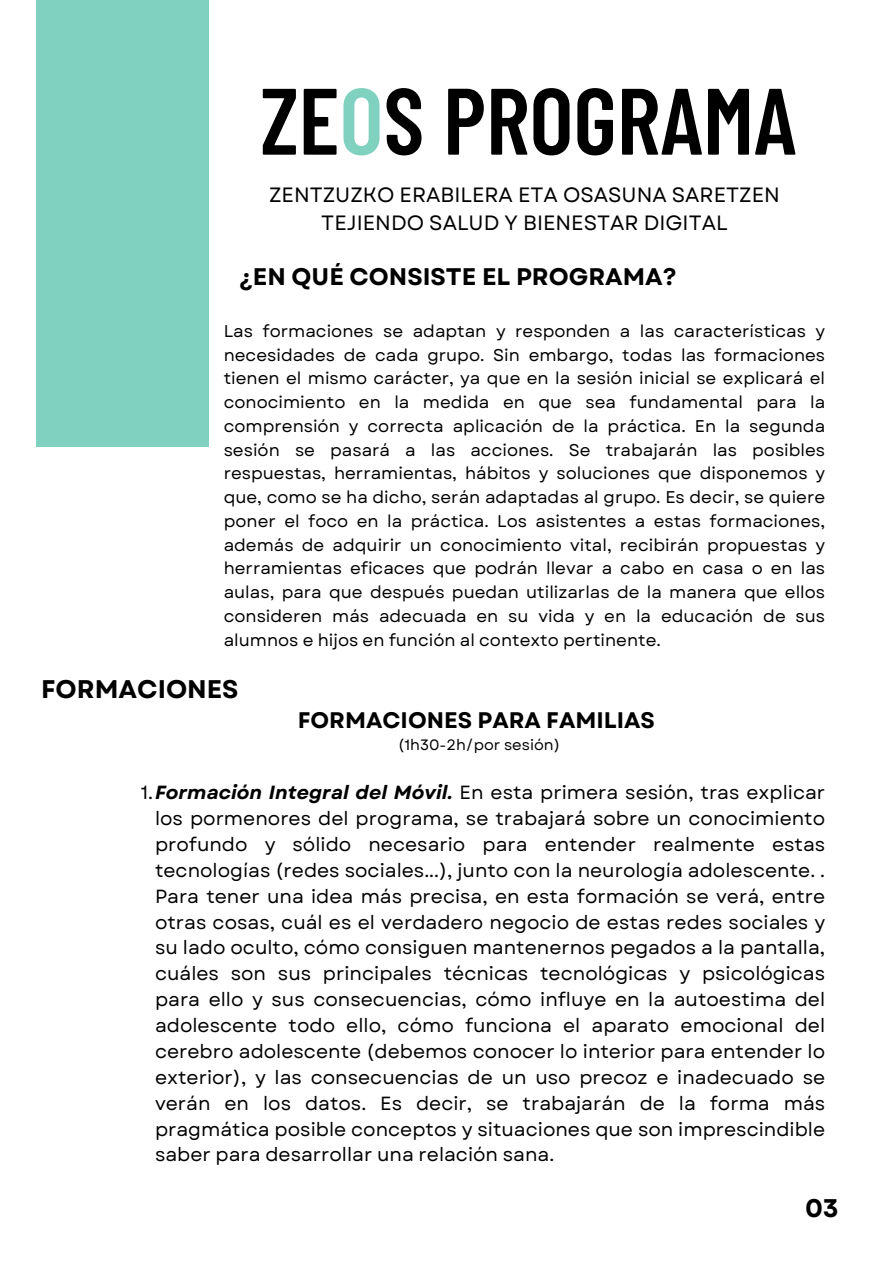
<style>
.page{position:relative;width:893px;height:1264px;background:#fff}
.page>*{position:absolute;margin:0;border:0;box-sizing:border-box;transform-origin:0 0}
.t1{font:600 94.05px "Barlow Condensed";color:#000}
.t2{font:700 25.5px "Garet";color:#000}
.t3{font:700 24px "Garet";color:#000}
.t4{font:700 22.5px "Garet";color:#000}
.t5{font:20.7px "Garet";color:#000}
.t6{font:19.05px/25.8px "Garet";color:#000;text-align:justify}
.t7{font:16.95px/23.7px "Garet";color:#000;text-align:justify}
.t8{font:15px "Garet";color:#000}
.s1{color:#80d1c0}
.s2{font-weight:700;font-style:italic}
</style>
<div class="page">
<div style="left:36px;top:0;width:173px;height:446px;background:#80d1c0"></div>
<p class="t1" style="left:260px;top:61px;width:537px">ZE<span class="s1">O</span>S PROGRAMA</p>
<p class="t5" style="left:269px;top:180px;width:512px">ZENTZUZKO ERABILERA ETA OSASUNA SARETZEN</p>
<p class="t5" style="left:321px;top:208px;width:408px">TEJIENDO SALUD Y BIENESTAR DIGITAL</p>
<p class="t3" style="left:239px;top:260px;width:439px">¿EN QUÉ CONSISTE EL PROGRAMA?</p>
<p class="t7" style="left:224px;top:319px;width:603px">Las formaciones se adaptan y responden a las características y necesidades de cada grupo. Sin embargo, todas las formaciones tienen el mismo carácter, ya que en la sesión inicial se explicará el conocimiento en la medida en que sea fundamental para la comprensión y correcta aplicación de la práctica. En la segunda sesión se pasará a las acciones. Se trabajarán las posibles respuestas, herramientas, hábitos y soluciones que disponemos y que, como se ha dicho, serán adaptadas al grupo. Es decir, se quiere poner el foco en la práctica. Los asistentes a estas formaciones, además de adquirir un conocimiento vital, recibirán propuestas y herramientas eficaces que podrán llevar a cabo en casa o en las aulas, para que después puedan utilizarlas de la manera que ellos consideren más adecuada en su vida y en la educación de sus alumnos e hijos en función al contexto pertinente.</p>
<p class="t2" style="left:41px;top:670px;width:199px">FORMACIONES</p>
<p class="t4" style="left:298px;top:704px;width:359px">FORMACIONES PARA FAMILIAS</p>
<p class="t8" style="left:398px;top:734px;width:163px">(1h30-2h/por sesión)</p>
<p class="t6" style="left:155px;top:779px;width:671px;text-indent:-14px">1.<span class="s2">Formación Integral del Móvil.</span> En esta primera sesión, tras explicar los pormenores del programa, se trabajará sobre un conocimiento profundo y sólido necesario para entender realmente estas tecnologías (redes sociales...), junto con la neurología adolescente. .<br>Para tener una idea más precisa, en esta formación se verá, entre otras cosas, cuál es el verdadero negocio de estas redes sociales y su lado oculto, cómo consiguen mantenernos pegados a la pantalla, cuáles son sus principales técnicas tecnológicas y psicológicas para ello y sus consecuencias, cómo influye en la autoestima del adolescente todo ello, cómo funciona el aparato emocional del cerebro adolescente (debemos conocer lo interior para entender lo exterior), y las consecuencias de un uso precoz e inadecuado se verán en los datos. Es decir, se trabajarán de la forma más pragmática posible conceptos y situaciones que son imprescindible saber para desarrollar una relación sana.</p>
<p class="t2" style="left:805px;top:1189px;width:35px">03</p>
</div>
